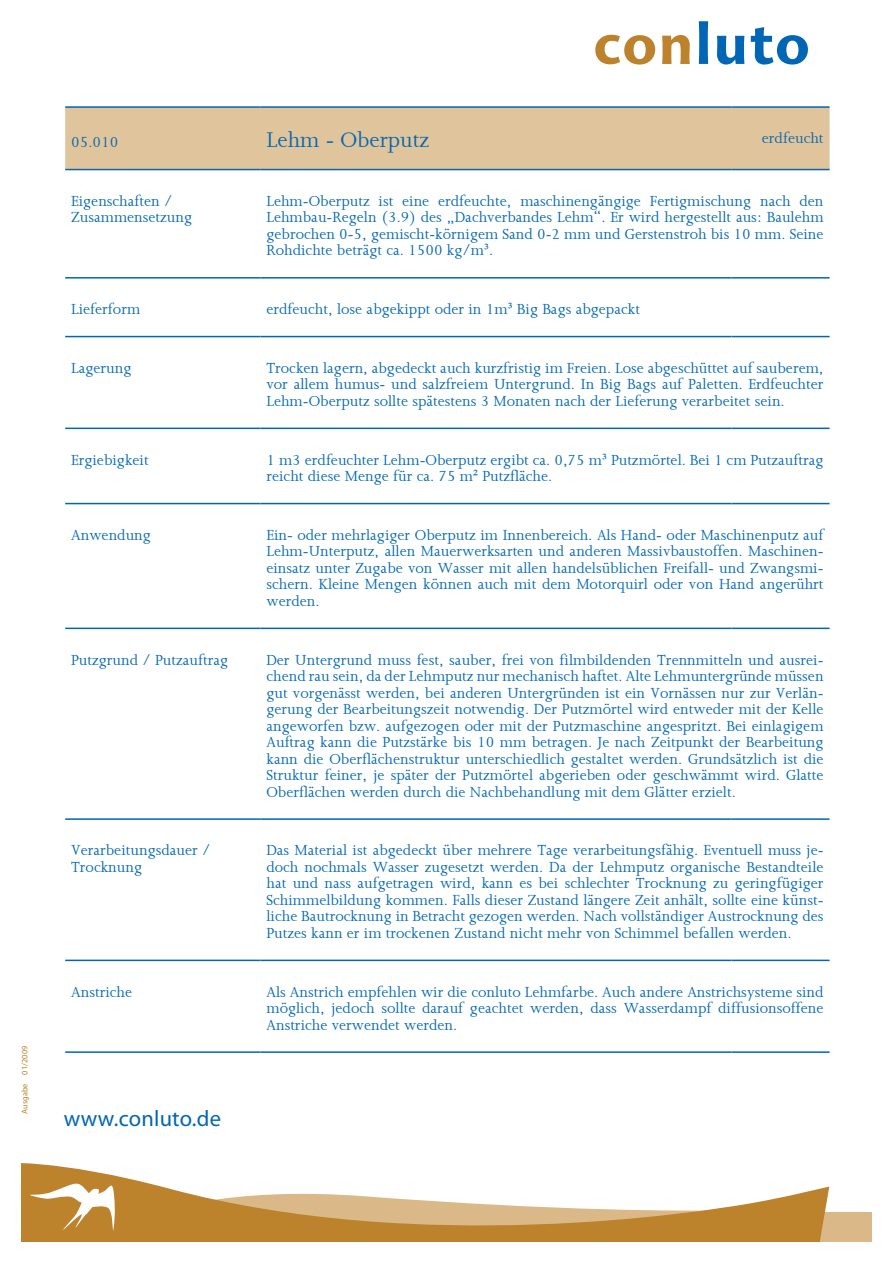
<style>
.page{position:relative;width:893px;height:1263px;background:#fff}
.page>*{position:absolute;margin:0;border:0;box-sizing:border-box;transform-origin:0 0}
.t1{font:24px "Joanna";color:#0166b3}
.t2{font:22.5px "Myriad Pro";letter-spacing:.01em;color:#0166b3}
.t3{font:16.5px/16.5px "Joanna";color:#0166b3;text-align:justify}
.t4{font:8.25px "Myriad Pro";letter-spacing:.01em;color:#bc822c}
.s1{font-family:"Times New Roman"}
</style>
<div class="page">
<div style="left:808px;top:1212px;width:64px;height:30px;background:#dab887"></div>
<svg style="left:21px;top:1163px;width:808px;height:79px"></svg>
<svg style="left:30px;top:1181px;width:87px;height:50px"></svg>
<svg style="left:699px;top:21px;width:9px;height:43px"></svg>
<svg style="left:717px;top:36px;width:27px;height:29px"></svg>
<svg style="left:751px;top:27px;width:57px;height:38px"></svg>
<svg style="left:595px;top:35px;width:60px;height:30px"></svg>
<svg style="left:662px;top:35px;width:28px;height:29px"></svg>
<div style="left:65px;top:108px;width:765px;height:61px;background:#e0c49b"></div>
<hr style="left:65px;top:106px;width:195px;height:2px;background:#0166b3">
<hr style="left:260px;top:106px;width:471px;height:2px;background:#0166b3">
<hr style="left:731px;top:106px;width:99px;height:2px;background:#0166b3">
<hr style="left:65px;top:169px;width:195px;height:1px;background:#0166b3">
<hr style="left:260px;top:169px;width:471px;height:1px;background:#0166b3">
<hr style="left:731px;top:169px;width:99px;height:1px;background:#0166b3">
<hr style="left:65px;top:277px;width:195px;height:2px;background:#0166b3">
<hr style="left:260px;top:277px;width:471px;height:2px;background:#0166b3">
<hr style="left:731px;top:277px;width:99px;height:2px;background:#0166b3">
<hr style="left:65px;top:336px;width:195px;height:1px;background:#0166b3">
<hr style="left:260px;top:336px;width:471px;height:1px;background:#0166b3">
<hr style="left:731px;top:336px;width:99px;height:1px;background:#0166b3">
<hr style="left:65px;top:428px;width:195px;height:1px;background:#0166b3">
<hr style="left:260px;top:428px;width:471px;height:1px;background:#0166b3">
<hr style="left:731px;top:428px;width:99px;height:1px;background:#0166b3">
<hr style="left:65px;top:503px;width:195px;height:1px;background:#0166b3">
<hr style="left:260px;top:503px;width:471px;height:1px;background:#0166b3">
<hr style="left:731px;top:503px;width:99px;height:1px;background:#0166b3">
<hr style="left:65px;top:628px;width:195px;height:1px;background:#0166b3">
<hr style="left:260px;top:628px;width:471px;height:1px;background:#0166b3">
<hr style="left:731px;top:628px;width:99px;height:1px;background:#0166b3">
<hr style="left:65px;top:818px;width:195px;height:2px;background:#0166b3">
<hr style="left:260px;top:818px;width:471px;height:2px;background:#0166b3">
<hr style="left:731px;top:818px;width:99px;height:2px;background:#0166b3">
<hr style="left:65px;top:960px;width:195px;height:1px;background:#0166b3">
<hr style="left:260px;top:960px;width:471px;height:1px;background:#0166b3">
<hr style="left:731px;top:960px;width:99px;height:1px;background:#0166b3">
<hr style="left:65px;top:1051px;width:195px;height:2px;background:#0166b3">
<hr style="left:260px;top:1051px;width:471px;height:2px;background:#0166b3">
<hr style="left:731px;top:1051px;width:99px;height:2px;background:#0166b3">
<p class="t4" style="left:20px;top:1114px;width:70px;rotate:-90deg">Ausgabe 01/2009</p>
<p class="t3" style="left:71px;top:134px;width:49px">05.010</p>
<h1 class="t1" style="left:266px;top:127px;width:164px">Lehm - Oberputz</h1>
<p class="t3" style="left:762px;top:130px;width:63px">erdfeucht</p>
<p class="t3" style="left:71px;top:193px;width:123px">Eigenschaften /<br>Zusammensetzung</p>
<p class="t3" style="left:266px;top:193px;width:559px">Lehm-Oberputz ist eine erdfeuchte, maschinengängige Fertigmischung nach den Lehmbau-Regeln (3.9) des „Dachverbandes Lehm“. Er wird hergestellt aus: Baulehm gebrochen 0-5, gemischt-körnigem Sand 0-2 mm und Gerstenstroh bis 10 mm. Seine Rohdichte beträgt ca. 1500 kg/m<span class="s1">³</span>.</p>
<p class="t3" style="left:71px;top:301px;width:71px">Lieferform</p>
<p class="t3" style="left:266px;top:301px;width:375px">erdfeucht, lose abgekippt oder in 1m<span class="s1">³</span> Big Bags abgepackt</p>
<p class="t3" style="left:71px;top:360px;width:62px">Lagerung</p>
<p class="t3" style="left:266px;top:360px;width:559px">Trocken lagern, abgedeckt auch kurzfristig im Freien. Lose abgeschüttet auf sauberem, vor allem humus- und salzfreiem Untergrund. In Big Bags auf Paletten. Erdfeuchter Lehm-Oberputz sollte spätestens 3 Monaten nach der Lieferung verarbeitet sein.</p>
<p class="t3" style="left:71px;top:451px;width:79px">Ergiebigkeit</p>
<p class="t3" style="left:266px;top:451px;width:559px">1 m3 erdfeuchter Lehm-Oberputz ergibt ca. 0,75 m<span class="s1">³</span> Putzmörtel. Bei 1 cm Putzauftrag reicht diese Menge für ca. 75 m<span class="s1">²</span> Putzfläche.</p>
<p class="t3" style="left:71px;top:527px;width:81px">Anwendung</p>
<p class="t3" style="left:266px;top:527px;width:559px">Ein- oder mehrlagiger Oberputz im Innenbereich. Als Hand- oder Maschinenputz auf Lehm-Unterputz, allen Mauerwerksarten und anderen Massivbaustoffen. Maschinen&shy;einsatz unter Zugabe von Wasser mit allen handelsüblichen Freifall- und Zwangsmi&shy;schern. Kleine Mengen können auch mit dem Motorquirl oder von Hand angerührt werden.</p>
<p class="t3" style="left:71px;top:651px;width:159px">Putzgrund / Putzauftrag</p>
<p class="t3" style="left:266px;top:651px;width:559px">Der Untergrund muss fest, sauber, frei von filmbildenden Trennmitteln und ausrei&shy;chend rau sein, da der Lehmputz nur mechanisch haftet. Alte Lehmuntergründe müssen gut vorgenässt werden, bei anderen Untergründen ist ein Vornässen nur zur Verlän&shy;gerung der Bearbeitungszeit notwendig. Der Putzmörtel wird entweder mit der Kelle angeworfen bzw. aufgezogen oder mit der Putzmaschine angespritzt. Bei einlagigem Auftrag kann die Putzstärke bis 10 mm betragen. Je nach Zeitpunkt der Bearbeitung kann die Oberflächenstruktur unterschiedlich gestaltet werden. Grundsätzlich ist die Struktur feiner, je später der Putzmörtel abgerieben oder geschwämmt wird. Glatte Oberflächen werden durch die Nachbehandlung mit dem Glätter erzielt.</p>
<p class="t3" style="left:71px;top:842px;width:141px">Verarbeitungsdauer /<br>Trocknung</p>
<p class="t3" style="left:266px;top:842px;width:559px">Das Material ist abgedeckt über mehrere Tage verarbeitungsfähig. Eventuell muss je&shy;doch nochmals Wasser zugesetzt werden. Da der Lehmputz organische Bestandteile hat und nass aufgetragen wird, kann es bei schlechter Trocknung zu geringfügiger Schimmelbildung kommen. Falls dieser Zustand längere Zeit anhält, sollte eine künst&shy;liche Bautrocknung in Betracht gezogen werden. Nach vollständiger Austrocknung des Putzes kann er im trockenen Zustand nicht mehr von Schimmel befallen werden.</p>
<p class="t3" style="left:71px;top:983px;width:63px">Anstriche</p>
<p class="t3" style="left:266px;top:983px;width:559px">Als Anstrich empfehlen wir die conluto Lehmfarbe. Auch andere Anstrichsysteme sind möglich, jedoch sollte darauf geachtet werden, dass Wasserdampf diffusionsoffene Anstriche verwendet werden.</p>
<h2 class="t2" style="left:64px;top:1105px;width:159px">www.conluto.de</h2>
</div>
